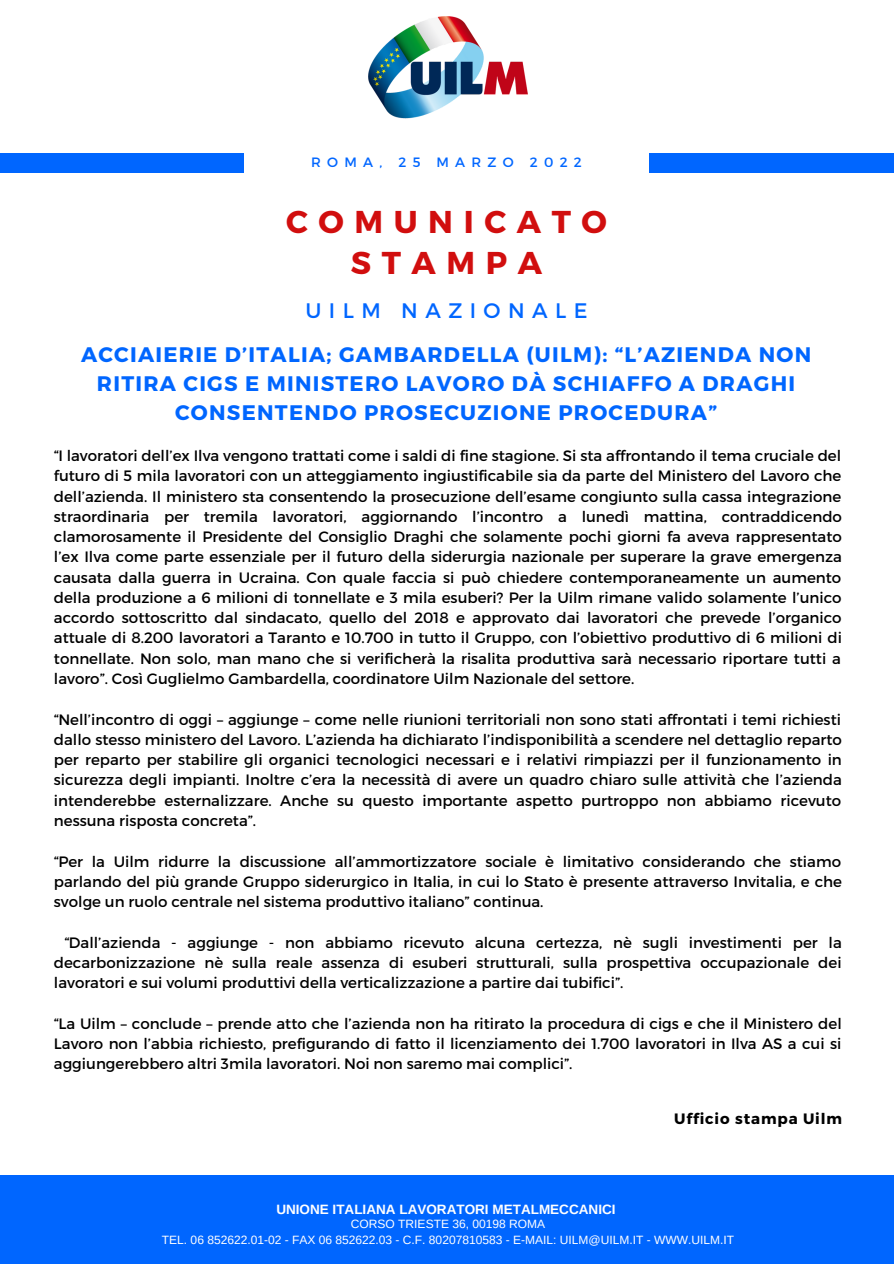
<style>
.page{position:relative;width:894px;height:1264px;background:#fff}
.page>*{position:absolute;margin:0;border:0;box-sizing:border-box;transform-origin:0 0}
.t1{font:700 31.5px "Montserrat";letter-spacing:.335em;color:#d10e0e}
.t2{font:700 21px/29.2px "Montserrat";letter-spacing:.06em;color:#06f;text-align:center}
.t3{font:21px "Montserrat";letter-spacing:.355em;color:#06f}
.t4{font:15px/20.2px "Montserrat";color:#000;text-align:justify}
.t5{font:700 15px "Montserrat";letter-spacing:.06em;color:#000}
.t6{font:700 13.5px "Arimo";color:#fff}
.t7{font:13.5px "Montserrat";letter-spacing:.465em;color:#06f}
.t8{font:12px "Arimo";color:#fff}
</style>
<div class="page">
<div style="left:0;top:154px;width:243px;height:19px;background:#06f"></div>
<div style="left:649px;top:153px;width:244px;height:19px;background:#06f"></div>
<img style="left:368px;top:16px;width:159px;height:103px">
<div style="left:0;top:1175px;width:893px;height:88px;background:#06f"></div>
<p class="t7" style="left:311px;top:154px;width:272px">ROMA, 25 MARZO 2022</p>
<p class="t1" style="left:286px;top:201px;width:322px">COMUNICATO</p>
<p class="t1" style="left:351px;top:242px;width:193px">STAMPA</p>
<p class="t3" style="left:305px;top:297px;width:283px">UILM NAZIONALE</p>
<p class="t2" style="left:81px;top:339px;width:731px">ACCIAIERIE D’ITALIA; GAMBARDELLA (UILM): “L’AZIENDA NON<br>RITIRA CIGS E MINISTERO LAVORO DÀ SCHIAFFO A DRAGHI<br>CONSENTENDO PROSECUZIONE PROCEDURA”</p>
<p class="t4" style="left:54px;top:445px;width:789px">“I lavoratori dell’ex Ilva vengono trattati come i saldi di fine stagione. Si sta affrontando il tema cruciale del futuro di 5 mila lavoratori con un atteggiamento ingiustificabile sia da parte del Ministero del Lavoro che dell’azienda. Il ministero sta consentendo la prosecuzione dell’esame congiunto sulla cassa integrazione straordinaria per tremila lavoratori, aggiornando l’incontro a lunedì mattina, contraddicendo clamorosamente il Presidente del Consiglio Draghi che solamente pochi giorni fa aveva rappresentato l’ex Ilva come parte essenziale per il futuro della siderurgia nazionale per superare la grave emergenza causata dalla guerra in Ucraina. Con quale faccia si può chiedere contemporaneamente un aumento della produzione a 6 milioni di tonnellate e 3 mila esuberi? Per la Uilm rimane valido solamente l’unico accordo sottoscritto dal sindacato, quello del 2018 e approvato dai lavoratori che prevede l’organico attuale di 8.200 lavoratori a Taranto e 10.700 in tutto il Gruppo, con l’obiettivo produttivo di 6 milioni di tonnellate. Non solo, man mano che si verificherà la risalita produttiva sarà necessario riportare tutti a lavoro”. Così Guglielmo Gambardella, coordinatore Uilm Nazionale del settore.</p>
<p class="t4" style="left:54px;top:708px;width:789px">“Nell’incontro di oggi – aggiunge – come nelle riunioni territoriali non sono stati affrontati i temi richiesti dallo stesso ministero del Lavoro. L’azienda ha dichiarato l’indisponibilità a scendere nel dettaglio reparto per reparto per stabilire gli organici tecnologici necessari e i relativi rimpiazzi per il funzionamento in sicurezza degli impianti. Inoltre c’era la necessità di avere un quadro chiaro sulle attività che l’azienda intenderebbe esternalizzare. Anche su questo importante aspetto purtroppo non abbiamo ricevuto nessuna risposta concreta”.</p>
<p class="t4" style="left:54px;top:850px;width:789px">“Per la Uilm ridurre la discussione all’ammortizzatore sociale è limitativo considerando che stiamo parlando del più grande Gruppo siderurgico in Italia, in cui lo Stato è presente attraverso Invitalia, e che svolge un ruolo centrale nel sistema produttivo italiano” continua.</p>
<p class="t4" style="left:54px;top:931px;width:789px;text-indent:11px">“Dall’azienda - aggiunge - non abbiamo ricevuto alcuna certezza, nè sugli investimenti per la decarbonizzazione nè sulla reale assenza di esuberi strutturali, sulla prospettiva occupazionale dei lavoratori e sui volumi produttivi della verticalizzazione a partire dai tubifici”.</p>
<p class="t4" style="left:54px;top:1012px;width:789px">“La Uilm – conclude – prende atto che l’azienda non ha ritirato la procedura di cigs e che il Ministero del Lavoro non l’abbia richiesto, prefigurando di fatto il licenziamento dei 1.700 lavoratori in Ilva AS a cui si aggiungerebbero altri 3mila lavoratori. Noi non saremo mai complici”.</p>
<p class="t5" style="left:674px;top:1108px;width:169px">Ufficio stampa Uilm</p>
<p class="t6" style="left:276px;top:1201px;width:340px">UNIONE ITALIANA LAVORATORI METALMECCANICI</p>
<p class="t8" style="left:351px;top:1217px;width:196px">CORSO TRIESTE 36, 00198 ROMA</p>
<p class="t8" style="left:162px;top:1232px;width:573px">TEL. 06 852622.01-02 - FAX 06 852622.03 - C.F. 80207810583 - E-MAIL: UILM@UILM.IT - WWW.UILM.IT</p>
</div>
